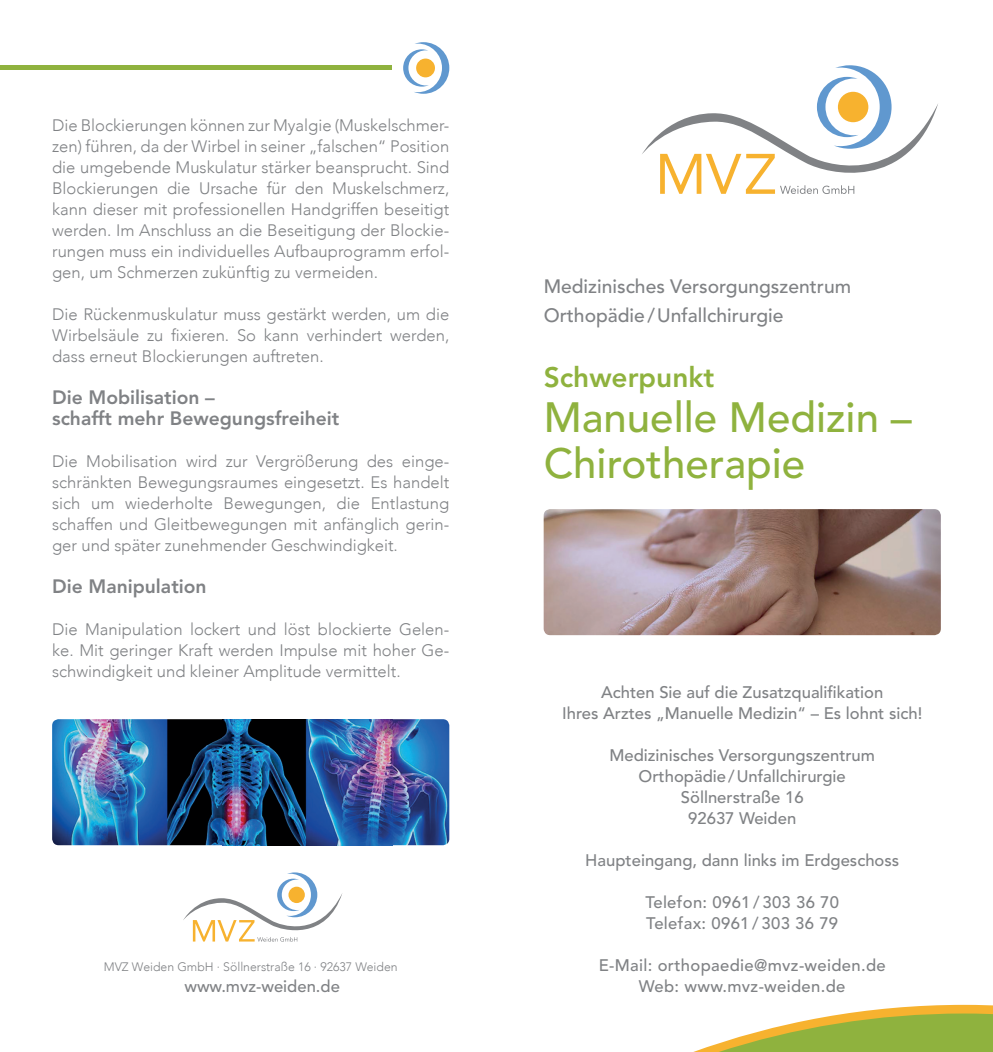
<style>
.page{position:relative;width:993px;height:1052px;background:#fff}
.page>*{position:absolute;margin:0;border:0;box-sizing:border-box;transform-origin:0 0}
.t1{font:500 42px/45.5px "Avenir";color:#8fb23e}
.t2{font:800 28px "Avenir";color:#8fb23e}
.t3{font:800 19.25px/21px "Avenir";color:#808285}
.t4{font:500 19.25px/29.4px "Avenir";color:#808285}
.t5{font:300 16.62px/21px "Avenir";color:#808285;text-align:justify}
.t6{font:500 16.62px/21px "Avenir";color:#808285;text-align:center}
.t7{font:500 16.62px/21px "Avenir";letter-spacing:.02em;color:#808285}
.t8{font:300 12.25px "Avenir";color:#808285}
</style>
<div class="page">
<svg style="left:642px;top:65px;width:295px;height:129px"></svg>
<svg style="left:183px;top:872px;width:159px;height:69px"></svg>
<svg style="left:403px;top:42px;width:46px;height:52px"></svg>
<div style="left:416px;top:59px;width:19px;height:18px;background:#f7b22f;border-radius:50%"></div>
<hr style="left:0;top:66px;width:391px;height:4px;background:#8fb23e">
<img style="left:543px;top:509px;width:397px;height:126px">
<svg style="left:543px;top:629px;width:7px;height:6px"></svg>
<svg style="left:693px;top:1005px;width:299px;height:47px"></svg>
<img style="left:52px;top:719px;width:397px;height:126px">
<p class="t5" style="left:52px;top:115px;width:398px">Die Blockierungen können zur Myalgie (Muskelschmer&shy;zen) führen, da der Wirbel in seiner „falschen“ Position die umgebende Muskulatur stärker beansprucht. Sind Blockierungen die Ursache für den Muskelschmerz, kann dieser mit professionellen Handgriffen beseitigt werden. Im Anschluss an die Beseitigung der Blockie&shy;rungen muss ein individuelles Aufbauprogramm erfol&shy;gen, um Schmerzen zukünftig zu vermeiden.</p>
<p class="t5" style="left:52px;top:304px;width:398px">Die Rückenmuskulatur muss gestärkt werden, um die Wirbelsäule zu fixieren. So kann verhindert werden, dass erneut Blockierungen auftreten.</p>
<p class="t3" style="left:52px;top:387px;width:289px">Die Mobilisation –<br>schafft mehr Bewegungsfreiheit</p>
<p class="t5" style="left:52px;top:451px;width:398px">Die Mobilisation wird zur Vergrößerung des einge&shy;schränkten Bewegungsraumes eingesetzt. Es handelt sich um wiederholte Bewegungen, die Entlastung schaffen und Gleitbewegungen mit anfänglich gerin&shy;ger und später zunehmender Geschwindigkeit.</p>
<p class="t3" style="left:52px;top:576px;width:156px">Die Manipulation</p>
<p class="t5" style="left:52px;top:619px;width:398px">Die Manipulation lockert und löst blockierte Gelen&shy;ke. Mit geringer Kraft werden Impulse mit hoher Ge&shy;schwindigkeit und kleiner Amplitude vermittelt.</p>
<p class="t8" style="left:104px;top:959px;width:295px">MVZ Weiden GmbH ∙ Söllnerstraße 16 ∙ 92637 Weiden</p>
<p class="t6" style="left:184px;top:976px;width:157px">www.mvz-weiden.de</p>
<p class="t4" style="left:543px;top:272px;width:309px">Medizinisches Versorgungszentrum<br>Orthopädie / Unfallchirurgie</p>
<h2 class="t2" style="left:543px;top:360px;width:172px">Schwerpunkt</h2>
<h1 class="t1" style="left:543px;top:396px;width:369px">Manuelle Medizin –<br>Chirotherapie</h1>
<p class="t6" style="left:562px;top:682px;width:361px">Achten Sie auf die Zusatzqualifikation<br>Ihres Arztes „Manuelle Medizin“ – Es lohnt sich!</p>
<p class="t6" style="left:609px;top:745px;width:267px">Medizinisches Versorgungszentrum<br>Orthopädie / Unfallchirurgie<br>Söllnerstraße 16<br>92637 Weiden</p>
<p class="t6" style="left:585px;top:850px;width:315px">Haupteingang, dann links im Erdgeschoss</p>
<p class="t7" style="left:645px;top:892px;width:195px">Telefon: 0961 / 303 36 70<br>Telefax: 0961 / 303 36 79</p>
<p class="t7" style="left:598px;top:955px;width:288px;text-align:center">E-Mail: orthopaedie@mvz-weiden.de<br>Web: www.mvz-weiden.de</p>
</div>
